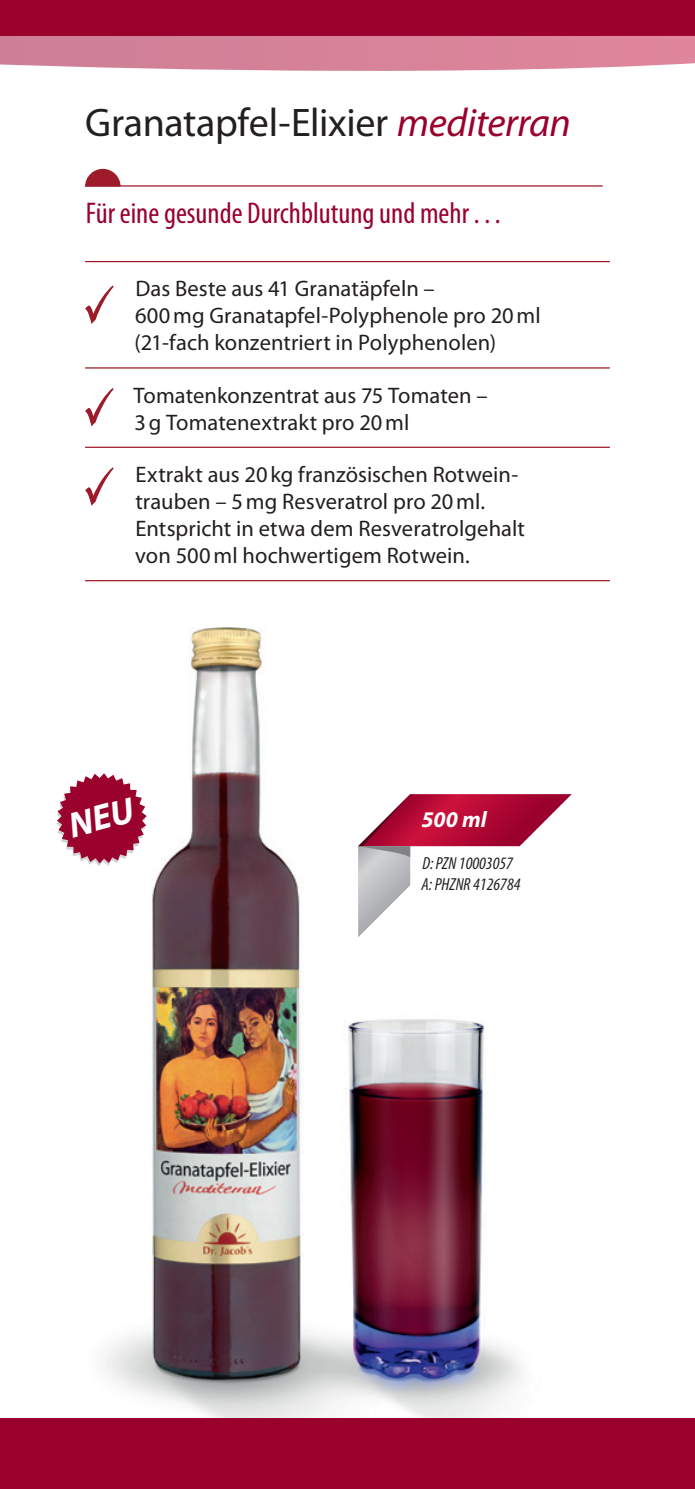
<style>
.page{position:relative;width:695px;height:1489px;background:#fff}
.page>*{position:absolute;margin:0;border:0;box-sizing:border-box;transform-origin:0 0}
._01_DrJM_Copy_Headli{font:40px "Myriad Pro";letter-spacing:-.01em;color:#231f20}
._03_DrJM_Copy_Strapl{font:condensed 30px "Myriad Pro";color:#9a012c}
.DrJM_Vorteile{font:22.5px/27px "Myriad Pro";letter-spacing:.005em;color:#231f20}
._07a_DrJM_Produktein{font:italic 700 22.5px "Myriad Pro";color:#fff}
._07b_DrJM_Art-Nr{font:italic condensed 17.5px/21px "Myriad Pro";color:#231f20}
.s1{font-style:italic;color:#9a012c}
</style>
<div class="page">
<img style="left:104px;top:627px;width:418px;height:790px">
<svg style="left:358px;top:794px;width:213px;height:143px"></svg>
<div style="left:0;top:0;width:694px;height:35px;background:#9a012c"></div>
<svg style="left:0;top:35px;width:694px;height:36px;background:#d7879c"></svg>
<div style="left:0;top:1417px;width:694px;height:71px;background:#9a012c"></div>
<svg style="left:85px;top:169px;width:35px;height:16px"></svg>
<hr style="left:85px;top:185px;width:517px;height:1px;background:#9d1b2a">
<hr style="left:85px;top:261px;width:524px;height:1px;background:#9d1b2a">
<hr style="left:85px;top:367px;width:524px;height:1px;background:#9d1b2a">
<hr style="left:85px;top:446px;width:524px;height:2px;background:#9d1b2a">
<hr style="left:85px;top:580px;width:524px;height:1px;background:#9d1b2a">
<svg style="left:85px;top:285px;width:28px;height:39px"></svg>
<svg style="left:85px;top:388px;width:28px;height:38px"></svg>
<svg style="left:85px;top:467px;width:28px;height:39px"></svg>
<svg style="left:56px;top:773px;width:91px;height:93px"></svg>
<p class="_01_DrJM_Copy_Headli" style="left:85px;top:98px;width:487px">Granatapfel-Elixier <span class="s1">mediterran</span></p>
<p class="_03_DrJM_Copy_Strapl" style="left:86px;top:194px;width:416px">Für eine gesunde Durchblutung und mehr . . .</p>
<p class="DrJM_Vorteile" style="left:135px;top:275px;width:407px">Das Beste aus 41 Granatäpfeln –<br>600mg Granatapfel-Polyphenole pro 20ml (21-fach konzentriert in Polyphenolen)</p>
<p class="DrJM_Vorteile" style="left:134px;top:381px;width:355px">Tomatenkonzentrat aus 75 Tomaten –</p>
<p class="DrJM_Vorteile" style="left:134px;top:408px;width:276px">3g Tomatenextrakt pro 20ml</p>
<p class="DrJM_Vorteile" style="left:135px;top:460px;width:391px">Extrakt aus 20kg französischen Rotwein&shy;trauben – 5mg Resveratrol pro 20ml.<br>Entspricht in etwa dem Resveratrolgehalt von 500ml hochwertigem Rotwein.</p>
<p class="_07a_DrJM_Produktein" style="left:421px;top:804px;width:67px">500 ml</p>
<p class="_07b_DrJM_Art-Nr" style="left:421px;top:852px;width:100px">D: PZN 10003057<br>A: PHZNR 4126784</p>
</div>
